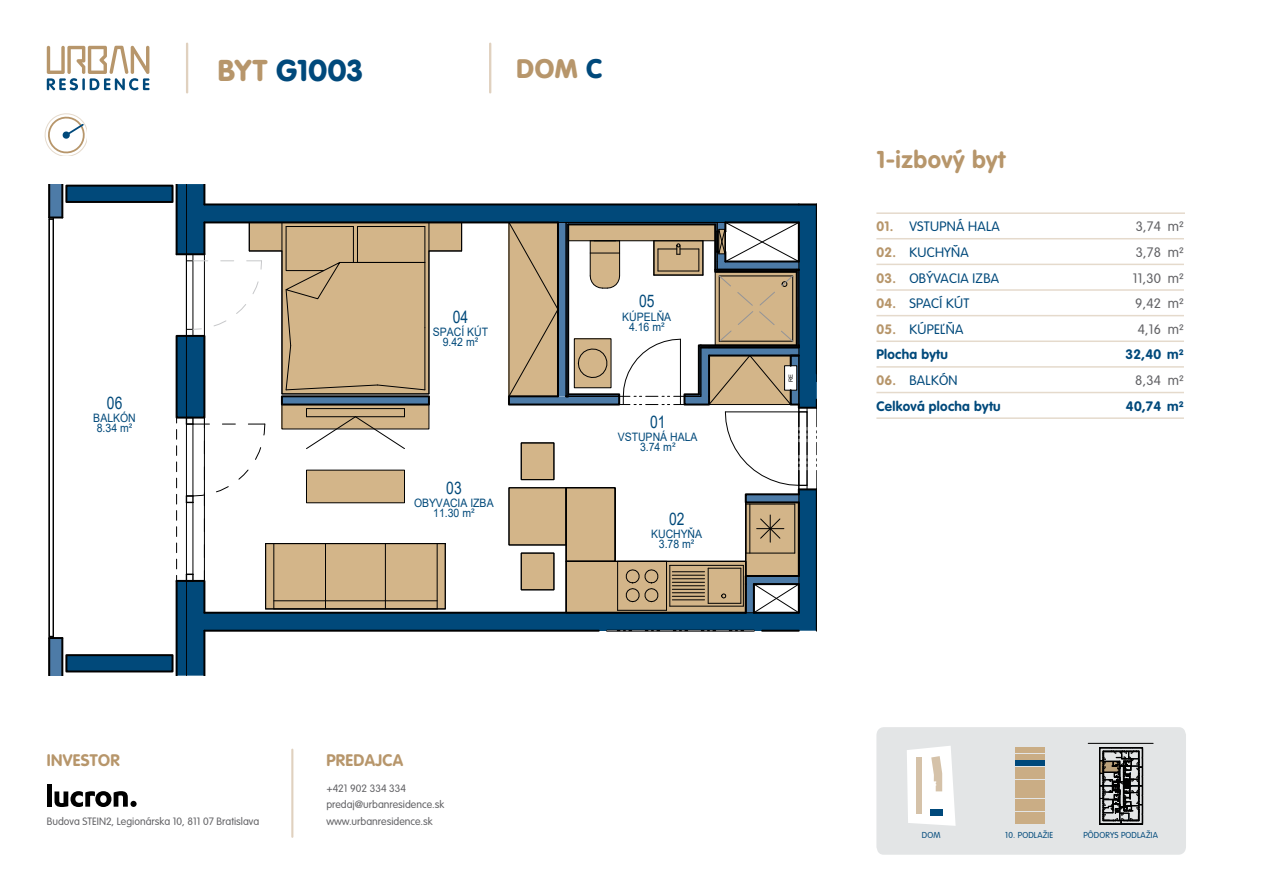
<style>
.page{position:relative;width:1263px;height:893px;background:#fff}
.page>*{position:absolute;margin:0;border:0;box-sizing:border-box;transform-origin:0 0}
.t1{font:900 29.7px "VAG Rounded LT Pro";letter-spacing:.02em;color:#00497b}
.t2{font:900 26.4px "VAG Rounded LT Pro";color:#b7966b}
.t3{font:700 24px "VAG Rounded LT Pro";letter-spacing:.02em;color:#b7966b}
.t4{font:17.25px "Arial";letter-spacing:.005em;color:#01497a;scale:.8 1}
.t5{font:700 16.5px "VAG Rounded LT Pro";letter-spacing:.02em;color:#b7966b}
.t6{font:300 13.5px "VAG Rounded LT Pro";letter-spacing:.02em;color:#00497b}
.t7{font:700 13.5px "VAG Rounded LT Pro";letter-spacing:.02em;color:#00497b}
.t8{font:300 13.5px "VAG Rounded LT Pro";letter-spacing:.02em;color:#636366}
.t9{font:11.55px "Arial";color:#01497a;scale:.9 1}
.t10{font:300 10.5px/16.5px "VAG Rounded LT Pro";color:#636366}
.t11{font:300 8.55px "VAG Rounded LT Pro";letter-spacing:.02em;color:#00497b}
.t12{font:5.7px "Arial";color:#000}
.s1{color:#b7966b}
.s2{color:#00497b}
.s3{font-weight:700;color:#b7966b}
</style>
<div class="page">
<hr style="left:291px;top:750px;width:2px;height:87px;background:#e0d1bf">
<hr style="left:186px;top:44px;width:2px;height:48px;background:#e0d1bf">
<svg style="left:47px;top:46px;width:103px;height:44px"></svg>
<div style="left:47px;top:784px;width:5px;height:23px;background:#000"></div>
<svg style="left:55px;top:791px;width:73px;height:16px"></svg>
<div style="left:130px;top:801px;width:7px;height:6px;background:#000;border-radius:50%"></div>
<hr style="left:489px;top:44px;width:2px;height:48px;background:#e0d1bf">
<div style="left:204px;top:204px;width:595px;height:18px;background:#01497a"></div>
<div style="left:204px;top:613px;width:595px;height:18px;background:#01497a"></div>
<div style="left:66px;top:655px;width:107px;height:16px;background:#01497a"></div>
<div style="left:66px;top:186px;width:107px;height:16px;background:#01497a"></div>
<div style="left:799px;top:204px;width:18px;height:178px;background:#01497a"></div>
<div style="left:49px;top:638px;width:13px;height:38px;background:#4d7ba7"></div>
<div style="left:49px;top:184px;width:13px;height:34px;background:#4d7ba7"></div>
<hr style="left:204px;top:203px;width:595px;height:2px;background:#000">
<hr style="left:204px;top:221px;width:354px;height:2px;background:#000">
<hr style="left:204px;top:612px;width:542px;height:2px;background:#000">
<hr style="left:204px;top:630px;width:395px;height:2px;background:#000">
<hr style="left:607px;top:630px;width:147px;height:2px;background:#000">
<hr style="left:762px;top:630px;width:37px;height:2px;background:#000">
<svg style="left:175px;top:184px;width:287px;height:492px"></svg>
<hr style="left:193px;top:424px;width:1px;height:72px;background:#000">
<hr style="left:193px;top:502px;width:1px;height:72px;background:#000">
<div style="left:65px;top:654px;width:109px;height:18px;border:2px solid #000"></div>
<div style="left:65px;top:185px;width:109px;height:18px;border:2px solid #000"></div>
<hr style="left:816px;top:204px;width:1px;height:169px;background:#000">
<svg style="left:799px;top:203px;width:18px;height:2px"></svg>
<hr style="left:186px;top:254px;width:1px;height:82px;background:#000">
<hr style="left:61px;top:638px;width:2px;height:38px;background:#000">
<hr style="left:48px;top:638px;width:2px;height:38px;background:#000">
<hr style="left:61px;top:184px;width:2px;height:34px;background:#000">
<hr style="left:48px;top:184px;width:2px;height:34px;background:#000">
<svg style="left:49px;top:636px;width:13px;height:3px"></svg>
<svg style="left:49px;top:217px;width:13px;height:3px"></svg>
<hr style="left:53px;top:219px;width:1px;height:417px;background:#000">
<hr style="left:49px;top:219px;width:1px;height:417px;background:#000">
<div style="left:281px;top:395px;width:149px;height:10px;border:2px solid #000"></div>
<svg style="left:507px;top:221px;width:310px;height:410px"></svg>
<hr style="left:876px;top:212px;width:309px;height:2px;background:#e5dacc">
<hr style="left:876px;top:238px;width:308px;height:1px;background:#e5dacc">
<hr style="left:876px;top:264px;width:308px;height:1px;background:#e5dacc">
<hr style="left:876px;top:289px;width:308px;height:2px;background:#e5dacc">
<hr style="left:876px;top:315px;width:308px;height:1px;background:#e5dacc">
<hr style="left:876px;top:340px;width:308px;height:2px;background:#e5dacc">
<hr style="left:876px;top:366px;width:308px;height:2px;background:#e5dacc">
<hr style="left:876px;top:392px;width:308px;height:1px;background:#e5dacc">
<hr style="left:876px;top:417px;width:308px;height:2px;background:#e5dacc">
<svg style="left:876px;top:727px;width:310px;height:128px;background:#d6d7d5"></svg>
<svg style="left:45px;top:113px;width:42px;height:43px"></svg>
<h1 class="t1" style="left:218px;top:50px;width:146px"><span class="s1">BYT</span> G1003</h1>
<h2 class="t2" style="left:516px;top:51px;width:87px">DOM <span class="s2">C</span></h2>
<h3 class="t4" style="left:107px;top:391px;width:21px">06</h3>
<p class="t9" style="left:93px;top:410px;width:49px">BALKÓN</p>
<p class="t9" style="left:97px;top:420px;width:41px">8.34 m²</p>
<h3 class="t4" style="left:453px;top:305px;width:21px">04</h3>
<p class="t9" style="left:433px;top:324px;width:63px">SPACÍ KÚT</p>
<p class="t9" style="left:443px;top:334px;width:41px">9.42 m²</p>
<h3 class="t4" style="left:446px;top:476px;width:21px">03</h3>
<p class="t9" style="left:414px;top:495px;width:90px">OBYVACIA IZBA</p>
<p class="t9" style="left:433px;top:505px;width:48px">11.30 m²</p>
<h3 class="t5" style="left:47px;top:749px;width:74px">INVESTOR</h3>
<p class="t10" style="left:47px;top:813px;width:214px">Budova STEIN2, Legionárska 10, 811 07 Bratislava</p>
<h3 class="t5" style="left:326px;top:749px;width:78px">PREDAJCA</h3>
<p class="t10" style="left:326px;top:780px;width:119px">+421 902 334 334 predaj@urbanresidence.sk www.urbanresidence.sk</p>
<h3 class="t4" style="left:639px;top:289px;width:21px">05</h3>
<p class="t9" style="left:622px;top:308px;width:56px">KÚPELŇA</p>
<p class="t9" style="left:629px;top:319px;width:41px">4.16 m²</p>
<h3 class="t4" style="left:650px;top:410px;width:21px">01</h3>
<p class="t9" style="left:618px;top:429px;width:90px">VSTUPNÁ HALA</p>
<p class="t9" style="left:640px;top:439px;width:41px">3.74 m²</p>
<h3 class="t4" style="left:669px;top:507px;width:21px">02</h3>
<p class="t9" style="left:651px;top:526px;width:58px">KUCHYŇA</p>
<p class="t9" style="left:659px;top:536px;width:41px">3.78 m²</p>
<p class="t12" style="left:787px;top:382px;width:9px;rotate:-90deg">RE</p>
<h3 class="t3" style="left:876px;top:145px;width:130px">1-izbový byt</h3>
<p class="t6" style="left:876px;top:219px;width:125px"><span class="s3">01.</span> VSTUPNÁ HALA</p>
<p class="t8" style="left:1136px;top:219px;width:50px">3,74 m²</p>
<p class="t6" style="left:876px;top:244px;width:94px"><span class="s3">02.</span> KUCHYŇA</p>
<p class="t8" style="left:1136px;top:244px;width:50px">3,78 m²</p>
<p class="t6" style="left:876px;top:270px;width:124px"><span class="s3">03.</span> OBÝVACIA IZBA</p>
<p class="t8" style="left:1133px;top:270px;width:53px">11,30 m²</p>
<p class="t6" style="left:876px;top:296px;width:95px"><span class="s3">04.</span> SPACÍ KÚT</p>
<p class="t8" style="left:1135px;top:296px;width:50px">9,42 m²</p>
<p class="t6" style="left:876px;top:321px;width:88px"><span class="s3">05.</span> KÚPEĽŇA</p>
<p class="t8" style="left:1138px;top:321px;width:48px">4,16 m²</p>
<p class="t7" style="left:876px;top:346px;width:73px">Plocha bytu</p>
<p class="t7" style="left:1125px;top:346px;width:60px">32,40 m²</p>
<p class="t6" style="left:876px;top:372px;width:83px"><span class="s3">06.</span> BALKÓN</p>
<p class="t8" style="left:1135px;top:372px;width:50px">8,34 m²</p>
<p class="t7" style="left:876px;top:397px;width:126px">Celková plocha bytu</p>
<p class="t7" style="left:1126px;top:397px;width:59px">40,74 m²</p>
<p class="t11" style="left:922px;top:830px;width:20px">DOM</p>
<p class="t11" style="left:1083px;top:830px;width:76px">PÔDORYS PODLAŽIA</p>
<p class="t11" style="left:1005px;top:830px;width:50px">10. PODLAŽIE</p>
</div>
